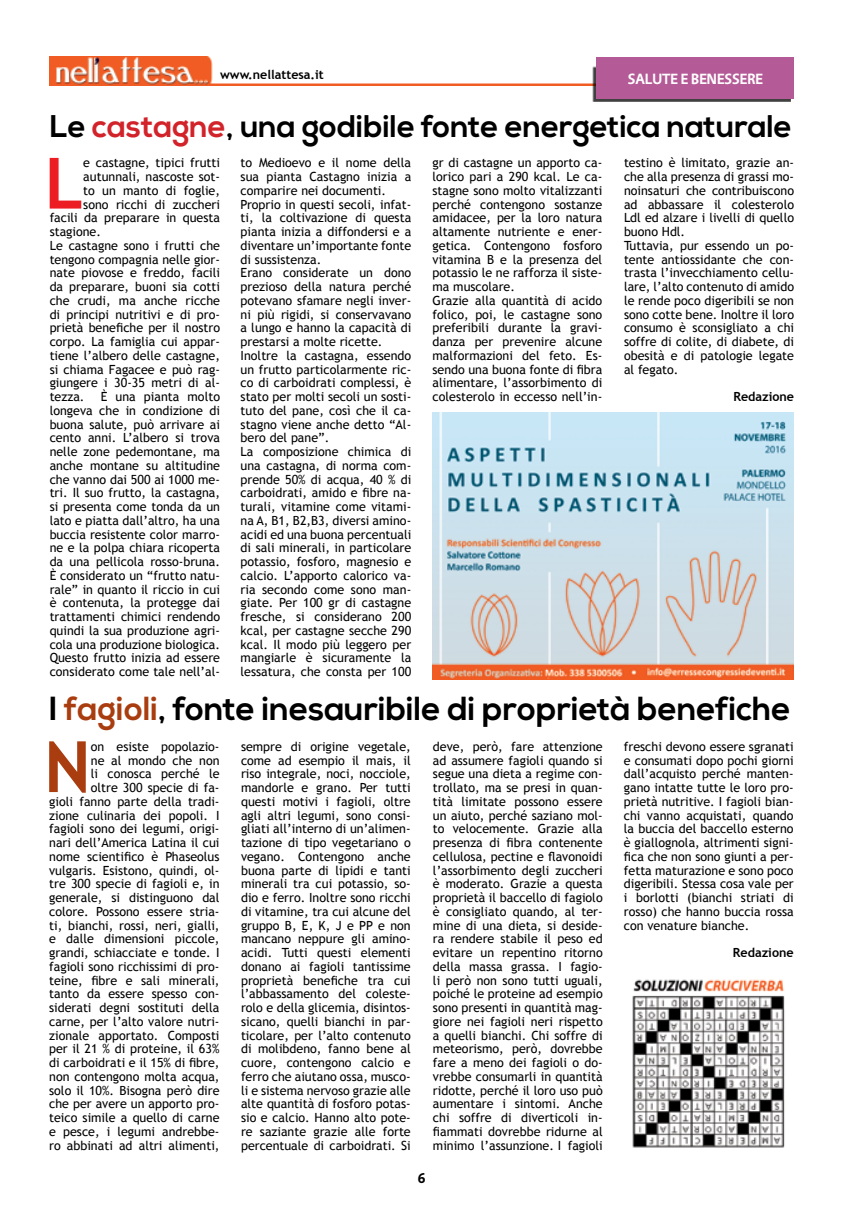
<style>
.page{position:relative;width:858px;height:1212px;background:#fff}
.page>*{position:absolute;margin:0;border:0;box-sizing:border-box;transform-origin:0 0}
.t1{font:700 70.88px "Trebuchet MS";color:#a93d0f}
.t2{font:700 70.88px "Trebuchet MS";color:#ed1d24}
.t3{font:700 33.38px "Nexa";color:#000}
.t4{font:700 31.25px "Nexa";color:#000}
.t5{font:700 15px "Vegur";color:#fff}
.t6{font:700 15px "Vegur";color:#000}
.t7{font:12.62px/13.8px "Trebuchet MS";color:#000;text-align:justify}
.t8{font:700 12.62px "Trebuchet MS";color:#000}
.t9{font:700 12.5px "Trebuchet MS";color:#000}
.s1{color:#d2232a}
.s2{color:#a93d0f}
</style>
<div class="page">
<img style="left:49px;top:56px;width:543px;height:30px">
<img style="left:632px;top:979px;width:153px;height:169px">
<img style="left:432px;top:412px;width:361px;height:267px">
<div style="left:592px;top:66px;width:199px;height:35px;background:#000;opacity:.75"></div>
<div style="left:596px;top:57px;width:198px;height:41px;background:#b45a97"></div>
<p class="t9" style="left:220px;top:67px;width:105px">www.nellattesa.it</p>
<p class="t5" style="left:627px;top:71px;width:137px">SALUTE E BENESSERE</p>
<h3 class="t4" style="left:50px;top:108px;width:743px">Le <span class="s1">castagne</span>, una godibile fonte energetica naturale</h3>
<h1 class="t2" style="left:45px;top:139px;width:40px">L</h1>
<p class="t7" style="left:83px;top:156px;width:138px">e castagne, tipici frutti</p>
<p class="t7" style="left:240px;top:156px;width:172px;text-align:left">to Medioevo e il nome della sua pianta Castagno inizia a comparire nei documenti.<br>Proprio in questi secoli, infat&shy;ti, la coltivazione di questa pianta inizia a diffondersi e a diventare un’importante fonte di sussistenza.<br>Erano considerate un dono prezioso della natura perché potevano sfamare negli inver&shy;ni più rigidi, si conservavano a lungo e hanno la capacità di prestarsi a molte ricette.<br>Inoltre la castagna, essendo un frutto particolarmente ric&shy;co di carboidrati complessi, è stato per molti secoli un sosti&shy;tuto del pane, così che il ca&shy;stagno viene anche detto “Al&shy;bero del pane”.<br>La composizione chimica di una castagna, di norma com&shy;prende 50% di acqua, 40 % di carboidrati, amido e fibre na&shy;turali, vitamine come vitami&shy;na A, B1, B2,B3, diversi amino&shy;acidi ed una buona percentuali di sali minerali, in particolare potassio, fosforo, magnesio e calcio. L’apporto calorico va&shy;ria secondo come sono man&shy;giate. Per 100 gr di castagne fresche, si considerano 200 kcal, per castagne secche 290 kcal. Il modo più leggero per mangiarle è sicuramente la lessatura, che consta per 100</p>
<p class="t7" style="left:432px;top:156px;width:171px;text-align:left">gr di castagne un apporto ca&shy;lorico pari a 290 kcal. Le ca&shy;stagne sono molto vitalizzanti perché contengono sostanze amidacee, per la loro natura altamente nutriente e ener&shy;getica. Contengono fosforo vitamina B e la presenza del potassio le ne rafforza il siste&shy;ma muscolare.<br>Grazie alla quantità di acido folico, poi, le castagne sono preferibili durante la gravi&shy;danza per prevenire alcune malformazioni del feto. Es&shy;sendo una buona fonte di fibra alimentare, l’assorbimento di colesterolo in eccesso nell’in-</p>
<p class="t7" style="left:624px;top:156px;width:172px;text-align:left">testino è limitato, grazie an&shy;che alla presenza di grassi mo&shy;noinsaturi che contribuiscono ad abbassare il colesterolo<br>Ldl ed alzare i livelli di quello buono Hdl.<br>Tuttavia, pur essendo un po&shy;tente antiossidante che con&shy;trasta l’invecchiamento cellu&shy;lare, l’alto contenuto di amido le rende poco digeribili se non sono cotte bene. Inoltre il loro consumo è sconsigliato a chi soffre di colite, di diabete, di obesità e di patologie legate al fegato.</p>
<p class="t7" style="left:83px;top:170px;width:138px">autunnali, nascoste sot-</p>
<p class="t7" style="left:83px;top:184px;width:138px">to un manto di foglie,</p>
<p class="t7" style="left:83px;top:197px;width:138px">sono ricchi di zuccheri</p>
<p class="t7" style="left:50px;top:211px;width:172px">facili da preparare in questa</p>
<p class="t7" style="left:50px;top:225px;width:53px">stagione.</p>
<p class="t7" style="left:50px;top:239px;width:172px">Le castagne sono i frutti che</p>
<p class="t7" style="left:50px;top:252px;width:172px">tengono compagnia nelle gior-</p>
<p class="t7" style="left:50px;top:266px;width:172px">nate piovose e freddo, facili</p>
<p class="t7" style="left:50px;top:280px;width:172px">da preparare, buoni sia cotti</p>
<p class="t7" style="left:50px;top:294px;width:172px">che crudi, ma anche ricche</p>
<p class="t7" style="left:50px;top:307px;width:172px">di principi nutritivi e di pro-</p>
<p class="t7" style="left:50px;top:321px;width:172px">prietà benefiche per il nostro</p>
<p class="t7" style="left:50px;top:335px;width:172px">corpo. La famiglia cui appar-</p>
<p class="t7" style="left:50px;top:349px;width:172px">tiene l’albero delle castagne,</p>
<p class="t7" style="left:50px;top:362px;width:172px">si chiama Fagacee e può rag-</p>
<p class="t7" style="left:50px;top:376px;width:172px">giungere i 30-35 metri di al-</p>
<p class="t7" style="left:50px;top:390px;width:36px">tezza.</p>
<p class="t7" style="left:50px;top:390px;width:172px;text-indent:51px">È una pianta molto longeva che in condizione di buona salute, può arrivare ai cento anni. L’albero si trova nelle zone pedemontane, ma anche montane su altitudine che vanno dai 500 ai 1000 me&shy;tri. Il suo frutto, la castagna, si presenta come tonda da un lato e piatta dall’altro, ha una buccia resistente color marro&shy;ne e la polpa chiara ricoperta da una pellicola rosso-bruna.<br>È considerato un “frutto natu&shy;rale” in quanto il riccio in cui è contenuta, la protegge dai trattamenti chimici rendendo quindi la sua produzione agri&shy;cola una produzione biologica.<br>Questo frutto inizia ad essere considerato come tale nell’al-</p>
<p class="t8" style="left:733px;top:389px;width:62px">Redazione</p>
<h2 class="t3" style="left:49px;top:689px;width:743px">I <span class="s2">fagioli</span>, fonte inesauribile di proprietà benefiche</h2>
<h1 class="t1" style="left:44px;top:722px;width:48px">N</h1>
<p class="t7" style="left:49px;top:739px;width:172px;text-align:right">on esiste popolazio-<br>ne al mondo che non<br>li conosca perché le<br>oltre 300 specie di fa-<br>gioli fanno parte della tradi&shy;zione culinaria dei popoli. I fagioli sono dei legumi, origi&shy;nari dell’America Latina il cui nome scientifico è Phaseolus vulgaris. Esistono, quindi, ol&shy;tre 300 specie di fagioli e, in generale, si distinguono dal colore. Possono essere stria&shy;ti, bianchi, rossi, neri, gialli, e dalle dimensioni piccole, grandi, schiacciate e tonde. I fagioli sono ricchissimi di pro&shy;teine, fibre e sali minerali, tanto da essere spesso con&shy;siderati degni sostituti della carne, per l’alto valore nutri&shy;zionale apportato. Composti per il 21 % di proteine, il 63% di carboidrati e il 15% di fibre, non contengono molta acqua, solo il 10%. Bisogna però dire che per avere un apporto pro&shy;teico simile a quello di carne e pesce, i legumi andrebbe&shy;ro abbinati ad altri alimenti,</p>
<p class="t7" style="left:241px;top:739px;width:171px">sempre di origine vegetale, come ad esempio il mais, il riso integrale, noci, nocciole, mandorle e grano. Per tutti questi motivi i fagioli, oltre agli altri legumi, sono consi&shy;gliati all’interno di un’alimen&shy;tazione di tipo vegetariano o vegano. Contengono anche buona parte di lipidi e tanti minerali tra cui potassio, so&shy;dio e ferro. Inoltre sono ricchi di vitamine, tra cui alcune del gruppo B, E, K, J e PP e non mancano neppure gli amino&shy;acidi. Tutti questi elementi donano ai fagioli tantissime proprietà benefiche tra cui l’abbassamento del coleste&shy;rolo e della glicemia, disintos&shy;sicano, quelli bianchi in par&shy;ticolare, per l’alto contenuto di molibdeno, fanno bene al cuore, contengono calcio e ferro che aiutano ossa, musco&shy;li e sistema nervoso grazie alle alte quantità di fosforo potas&shy;sio e calcio. Hanno alto pote&shy;re saziante grazie alle forte percentuale di carboidrati. Si</p>
<p class="t7" style="left:433px;top:739px;width:171px">deve, però, fare attenzione ad assumere fagioli quando si segue una dieta a regime con&shy;trollato, ma se presi in quan&shy;tità limitate possono essere un aiuto, perché saziano mol&shy;to velocemente. Grazie alla presenza di fibra contenente cellulosa, pectine e flavonoidi l’assorbimento degli zuccheri è moderato. Grazie a questa proprietà il baccello di fagiolo è consigliato quando, al ter&shy;mine di una dieta, si deside&shy;ra rendere stabile il peso ed evitare un repentino ritorno della massa grassa. I fagio&shy;li però non sono tutti uguali, poiché le proteine ad esempio sono presenti in quantità mag&shy;giore nei fagioli neri rispetto a quelli bianchi. Chi soffre di meteorismo, però, dovrebbe fare a meno dei fagioli o do&shy;vrebbe consumarli in quantità ridotte, perché il loro uso può aumentare i sintomi. Anche chi soffre di diverticoli in&shy;fiammati dovrebbe ridurne al minimo l’assunzione. I fagioli</p>
<p class="t7" style="left:624px;top:739px;width:171px">freschi devono essere sgranati e consumati dopo pochi giorni dall’acquisto perché manten&shy;gano intatte tutte le loro pro&shy;prietà nutritive. I fagioli bian&shy;chi vanno acquistati, quando la buccia del baccello esterno è giallognola, altrimenti signi&shy;fica che non sono giunti a per&shy;fetta maturazione e sono poco digeribili. Stessa cosa vale per i borlotti (bianchi striati di rosso) che hanno buccia rossa con venature bianche.</p>
<p class="t8" style="left:733px;top:945px;width:62px">Redazione</p>
<p class="t6" style="left:418px;top:1169px;width:9px">6</p>
</div>
